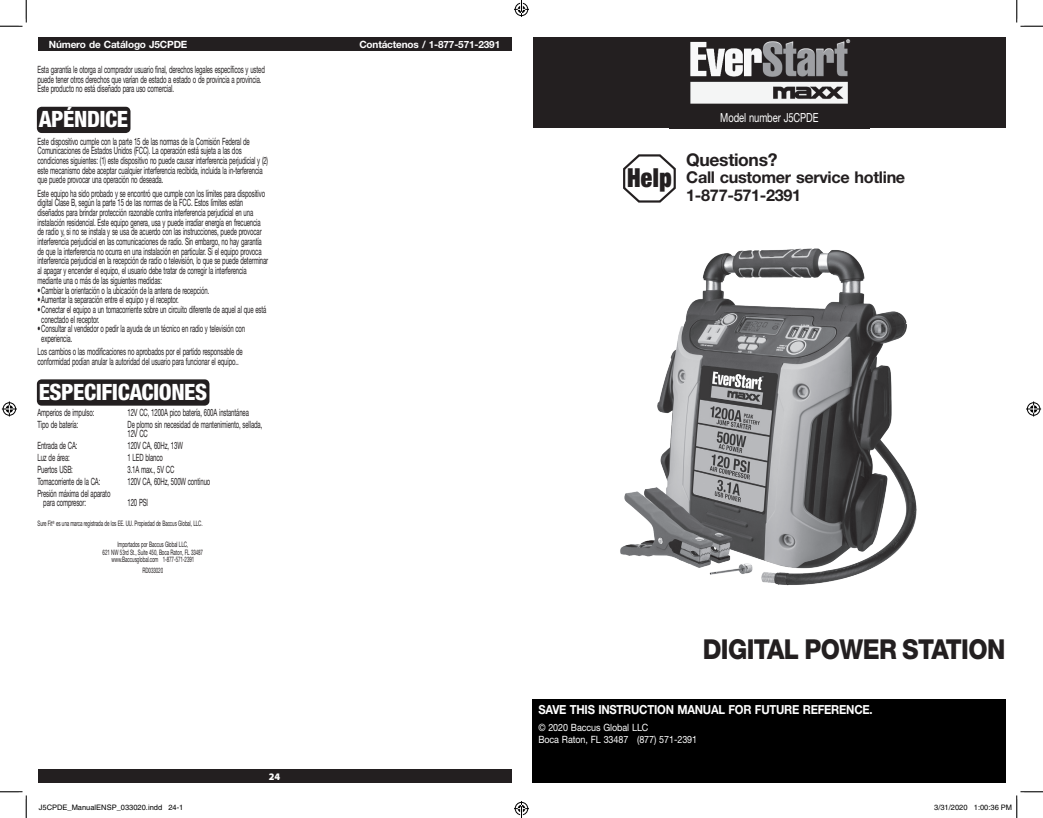
<style>
.page{position:relative;width:1043px;height:818px;background:#fff}
.page>*{position:absolute;margin:0;border:0;box-sizing:border-box;transform-origin:0 0}
.t1{font:800 27.5px "Helvetica Neue LT Std";letter-spacing:-.025em;color:#231f20;scale:.9 1}
.t2{font:900 condensed 26.25px "Helvetica Neue LT Std";color:#231f20;scale:.9 1}
.Main_Header{font:800 condensed 22.5px "Helvetica Neue LT Std";letter-spacing:-.02em;color:#fff}
.Specs{font:700 17.5px "Helvetica Neue LT Std";letter-spacing:-.02em;color:#231f20}
.Specs-2{font:700 16.25px "Helvetica Neue LT Std";letter-spacing:-.02em;color:#231f20}
.t3{font:700 12.5px "Helvetica Neue LT Std";letter-spacing:-.02em;color:#fff;scale:.9 1}
.t4{font:12.5px "Helvetica Neue LT Std";letter-spacing:-.01em;color:#fff;scale:.75 1}
.Body_Copy{font:10px/9.8px "Helvetica Neue LT Std";letter-spacing:-.02em;color:#231f20;scale:.6 1}
.Specs-3{font:10px/9.4px "Helvetica Neue LT Std";letter-spacing:-.02em;color:#231f20;scale:.6 1}
.t5{font:10px "Helvetica Neue LT Std";letter-spacing:-.01em;color:#fff;scale:.9 1}
.t6{font:700 10px "Helvetica Neue LT Std";letter-spacing:-.015em;color:#fff}
.t7{font:900 10px "Myriad Pro";color:#fff}
.Body_Copy-2{font:7.5px/7.5px "Helvetica Neue LT Std";letter-spacing:-.02em;color:#231f20;text-align:center;scale:.6 1}
.Specs-4{font:7.5px "Helvetica Neue LT Std";letter-spacing:-.02em;color:#231f20;scale:.6 1}
.t8{font:7.5px "Helvetica";color:#000}
</style>
<div class="page">
<div style="left:38px;top:769px;width:473px;height:14px;background:#231f20"></div>
<div style="left:38px;top:38px;width:473px;height:13px;background:#231f20"></div>
<div style="left:39px;top:109px;width:90px;height:22px;background:#231f20;border-radius:6px"></div>
<div style="left:37px;top:107px;width:93px;height:26px;border:4px solid #231f20;border-radius:3px"></div>
<div style="left:39px;top:381px;width:168px;height:23px;background:#231f20;border-radius:6px"></div>
<div style="left:37px;top:379px;width:172px;height:26px;border:4px solid #231f20;border-radius:3px"></div>
<div style="left:533px;top:38px;width:472px;height:90px;background:#231f20"></div>
<img style="left:690px;top:39px;width:161px;height:65px">
<svg style="left:623px;top:154px;width:53px;height:49px"></svg>
<div style="left:532px;top:699px;width:474px;height:84px;background:#000"></div>
<img style="left:620px;top:248px;width:297px;height:338px">
<svg style="left:0;top:0;width:27px;height:27px"></svg>
<svg style="left:0;top:791px;width:27px;height:27px"></svg>
<svg style="left:1016px;top:0;width:26px;height:27px"></svg>
<svg style="left:2px;top:401px;width:15px;height:15px"></svg>
<svg style="left:1026px;top:401px;width:15px;height:15px"></svg>
<svg style="left:1016px;top:791px;width:26px;height:27px"></svg>
<svg style="left:514px;top:0;width:15px;height:17px"></svg>
<svg style="left:514px;top:801px;width:15px;height:17px"></svg>
<p class="t6" style="left:49px;top:38px;width:140px">Número de Catálogo J5CPDE</p>
<p class="t6" style="left:359px;top:38px;width:142px">Contáctenos / 1-877-571-2391</p>
<p class="Body_Copy" style="left:38px;top:64px;width:380px">Esta garantía le otorga al comprador usuario final, derechos legales específicos y usted puede tener otros derechos que varían de estado a estado o de provincia a provincia.<br>Este producto no está diseñado para uso comercial.</p>
<p class="Main_Header" style="left:39px;top:105px;width:91px">APÉNDICE</p>
<p class="Body_Copy" style="left:38px;top:136px;width:386px">Este dispositivo cumple con la parte 15 de las normas de la Comisión Federal de Comunicaciones de Estados Unidos (FCC). La operación está sujeta a las dos condiciones siguientes: (1) este dispositivo no puede causar interferencia perjudicial y (2) este mecanismo debe aceptar cualquier interferencia recibida, incluida la in-terferencia que puede provocar una operación no deseada.</p>
<p class="Body_Copy" style="left:38px;top:188px;width:386px">Este equipo ha sido probado y se encontró que cumple con los límites para dispositivo digital Clase B, según la parte 15 de las normas de la FCC. Estos límites están diseñados para brindar protección razonable contra interferencia perjudicial en una instalación residencial. Este equipo genera, usa y puede irradiar energía en frecuencia de radio y, si no se instala y se usa de acuerdo con las instrucciones, puede provocar interferencia perjudicial en las comunicaciones de radio. Sin embargo, no hay garantía de que la interferencia no ocurra en una instalación en particular. Si el equipo provoca interferencia perjudicial en la recepción de radio o televisión, lo que se puede determinar al apagar y encender el equipo, el usuario debe tratar de corregir la interferencia mediante una o más de las siguientes medidas:</p>
<p class="Body_Copy" style="left:38px;top:285px;width:288px">•Cambiar la orientación o la ubicación de la antena de recepción.</p>
<p class="Body_Copy" style="left:38px;top:294px;width:237px">•Aumentar la separación entre el equipo y el receptor.</p>
<p class="Body_Copy" style="left:41px;top:304px;width:377px;text-indent:-4px">•Conectar el equipo a un tomacorriente sobre un circuito diferente de aquel al que está conectado el receptor.</p>
<p class="Body_Copy" style="left:41px;top:324px;width:341px;text-indent:-4px">•Consultar al vendedor o pedir la ayuda de un técnico en radio y televisión con experiencia.</p>
<p class="Body_Copy" style="left:38px;top:346px;width:343px">Los cambios o las modificaciones no aprobados por el partido responsable de conformidad podían anular la autoridad del usuario para funcionar el equipo..</p>
<p class="Main_Header" style="left:39px;top:378px;width:170px">ESPECIFICACIONES</p>
<p class="Specs-3" style="left:38px;top:407px;width:96px">Amperios de impulso:</p>
<p class="Specs-3" style="left:128px;top:407px;width:204px">12V CC, 1200A pico batería, 600A instantánea</p>
<p class="Specs-3" style="left:38px;top:419px;width:70px">Tipo de batería:</p>
<p class="Specs-3" style="left:128px;top:419px;width:226px">De plomo sin necesidad de mantenimiento, sellada,<br>12V CC</p>
<p class="Specs-3" style="left:38px;top:441px;width:68px">Entrada de CA:</p>
<p class="Specs-3" style="left:128px;top:441px;width:94px">120V CA, 60Hz, 13W</p>
<p class="Specs-3" style="left:38px;top:452px;width:55px">Luz de área:</p>
<p class="Specs-3" style="left:128px;top:452px;width:60px">1 LED blanco</p>
<p class="Specs-3" style="left:38px;top:464px;width:61px">Puertos USB:</p>
<p class="Specs-3" style="left:128px;top:464px;width:80px">3.1A max., 5V CC</p>
<p class="Specs-3" style="left:38px;top:476px;width:106px">Tomacorriente de la CA:</p>
<p class="Specs-3" style="left:128px;top:476px;width:139px">120V CA, 60Hz, 500W continuo</p>
<p class="Specs-3" style="left:38px;top:488px;width:123px">Presión máxima del aparato</p>
<p class="Specs-3" style="left:43px;top:497px;width:73px">para compresor:</p>
<p class="Specs-3" style="left:128px;top:497px;width:36px">120 PSI</p>
<p class="Specs-4" style="left:38px;top:519px;width:277px">Sure Fit<sup>®</sup> es una marca registrada de los EE. UU. Propiedad de Baccus Global, LLC.</p>
<p class="Body_Copy-2" style="left:103px;top:540px;width:169px">Importados por Baccus Global LLC,<br>621 NW 53rd St., Suite 450, Boca Raton, FL 33487 www.Baccusglobal.com 1-877-571-2391</p>
<p class="Body_Copy-2" style="left:142px;top:566px;width:36px">RD033020</p>
<p class="t7" style="left:269px;top:769px;width:13px">24</p>
<p class="t2" style="left:627px;top:161px;width:51px">Help</p>
<p class="t4" style="left:720px;top:110px;width:132px">Model number J5CPDE</p>
<p class="Specs" style="left:686px;top:149px;width:93px">Questions?</p>
<p class="Specs-2" style="left:686px;top:167px;width:220px">Call customer service hotline</p>
<p class="Specs-2" style="left:686px;top:185px;width:117px">1-877-571-2391</p>
<p class="t1" style="left:702px;top:633px;width:338px">DIGITAL POWER STATION</p>
<p class="t3" style="left:538px;top:702px;width:373px">SAVE THIS INSTRUCTION MANUAL FOR FUTURE REFERENCE.</p>
<p class="t5" style="left:538px;top:721px;width:124px">© 2020 Baccus Global LLC</p>
<p class="t5" style="left:538px;top:733px;width:178px">Boca Raton, FL 33487 (877) 571-2391</p>
<p class="t8" style="left:39px;top:803px;width:146px">J5CPDE_ManualENSP_033020.indd 24-1</p>
<p class="t8" style="left:934px;top:803px;width:79px">3/31/2020 1:00:36 PM</p>
</div>
